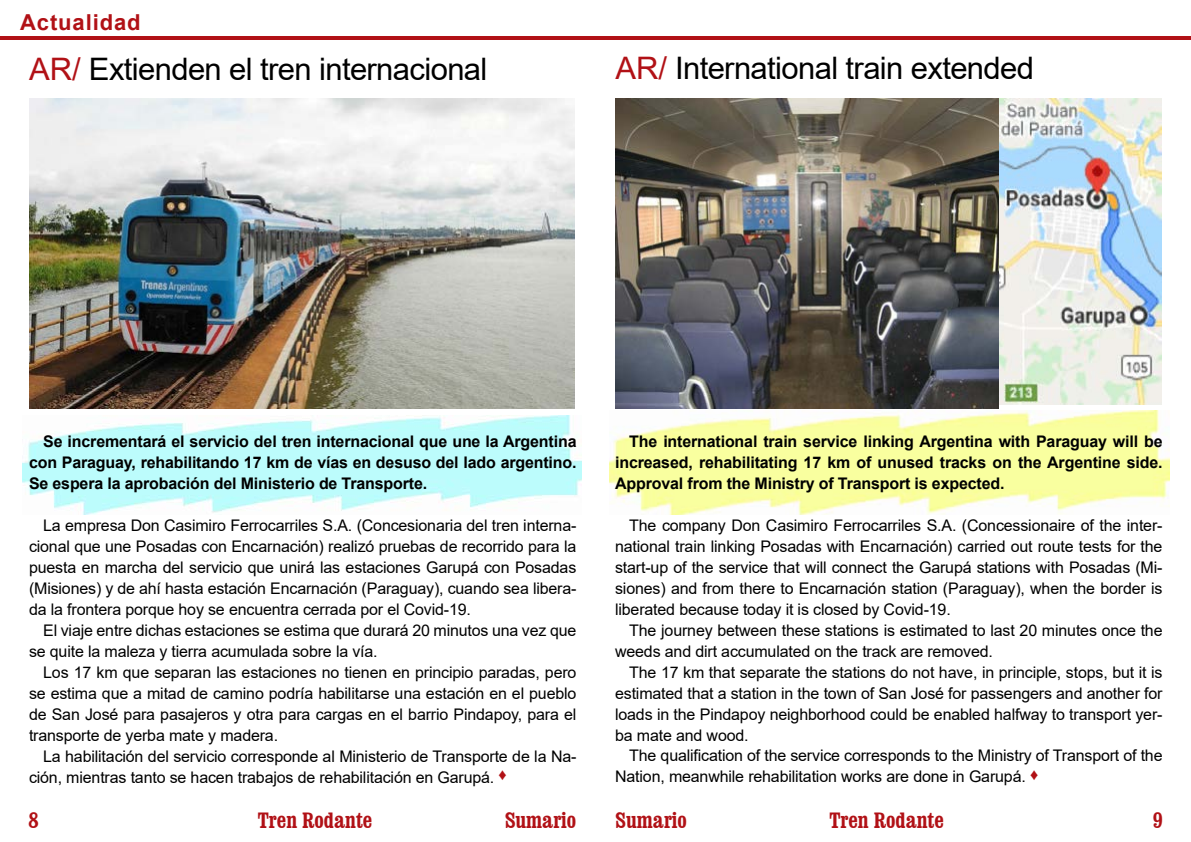
<style>
.page{position:relative;width:1191px;height:842px;background:#fff}
.page>*{position:absolute;margin:0;border:0;box-sizing:border-box;transform-origin:0 0}
.t1{font:31px "Arial";letter-spacing:-.02em;color:#000}
.t2{font:700 condensed 22px "Clarendon BT";color:#b11116}
.t3{font:700 22px "Arial";letter-spacing:.04em;color:#b11116}
.t4{font:16px/21px "Arial";letter-spacing:-.01em;color:#000;text-align:justify}
.t5{font:700 16px/21px "Arial";letter-spacing:-.01em;color:#000;text-align:justify}
.s1{color:#b11116}
</style>
<div class="page">
<hr style="left:0;top:36px;width:1191px;height:4px;background:#b11116">
<img style="left:609px;top:411px;width:560px;height:103px">
<img style="left:22px;top:415px;width:560px;height:99px">
<img style="left:29px;top:99px;width:545px;height:310px">
<img style="left:998px;top:98px;width:163px;height:306px">
<img style="left:615px;top:98px;width:383px;height:310px">
<h2 class="t3" style="left:20px;top:6px;width:122px">Actualidad</h2>
<h1 class="t1" style="left:29px;top:47px;width:460px"><span class="s1">AR/</span> Extienden el tren internacional</h1>
<h1 class="t1" style="left:615px;top:47px;width:420px"><span class="s1">AR/</span> International train extended</h1>
<p class="t5" style="left:29px;top:431px;width:549px;text-indent:14px">Se incrementará el servicio del tren internacional que une la Argentina con Paraguay, rehabilitando 17 km de vías en desuso del lado argentino.<br>Se espera la aprobación del Ministerio de Transporte.</p>
<p class="t4" style="left:29px;top:515px;width:549px;text-indent:14px">La empresa Don Casimiro Ferrocarriles S.A. (Concesionaria del tren interna&shy;cional que une Posadas con Encarnación) realizó pruebas de recorrido para la puesta en marcha del servicio que unirá las estaciones Garupá con Posadas (Misiones) y de ahí hasta estación Encarnación (Paraguay), cuando sea libera&shy;da la frontera porque hoy se encuentra cerrada por el Covid-19.</p>
<p class="t4" style="left:29px;top:620px;width:549px;text-indent:14px">El viaje entre dichas estaciones se estima que durará 20 minutos una vez que se quite la maleza y tierra acumulada sobre la vía.</p>
<p class="t4" style="left:29px;top:662px;width:549px;text-indent:14px">Los 17 km que separan las estaciones no tienen en principio paradas, pero se estima que a mitad de camino podría habilitarse una estación en el pueblo de San José para pasajeros y otra para cargas en el barrio Pindapoy, para el transporte de yerba mate y madera.</p>
<p class="t4" style="left:29px;top:746px;width:549px;text-indent:14px">La habilitación del servicio corresponde al Ministerio de Transporte de la Na&shy;ción, mientras tanto se hacen trabajos de rehabilitación en Garupá. <sup>♦</sup></p>
<p class="t5" style="left:615px;top:431px;width:549px;text-indent:14px">The international train service linking Argentina with Paraguay will be increased, rehabilitating 17 km of unused tracks on the Argentine side.<br>Approval from the Ministry of Transport is expected.</p>
<p class="t4" style="left:615px;top:514px;width:549px;text-indent:14px">The company Don Casimiro Ferrocarriles S.A. (Concessionaire of the inter&shy;national train linking Posadas with Encarnación) carried out route tests for the start-up of the service that will connect the Garupá stations with Posadas (Mi&shy;siones) and from there to Encarnación station (Paraguay), when the border is liberated because today it is closed by Covid-19.</p>
<p class="t4" style="left:615px;top:619px;width:549px;text-indent:14px">The journey between these stations is estimated to last 20 minutes once the weeds and dirt accumulated on the track are removed.</p>
<p class="t4" style="left:615px;top:661px;width:549px;text-indent:14px">The 17 km that separate the stations do not have, in principle, stops, but it is estimated that a station in the town of San José for passengers and another for loads in the Pindapoy neighborhood could be enabled halfway to transport yer&shy;ba mate and wood.</p>
<p class="t4" style="left:615px;top:745px;width:549px;text-indent:14px">The qualification of the service corresponds to the Ministry of Transport of the<br>Nation, meanwhile rehabilitation works are done in Garupá. <sup>♦</sup></p>
<h2 class="t2" style="left:29px;top:807px;width:12px">8</h2>
<h2 class="t2" style="left:258px;top:807px;width:116px">Tren Rodante</h2>
<h2 class="t2" style="left:505px;top:807px;width:73px">Sumario</h2>
<h2 class="t2" style="left:615px;top:807px;width:73px">Sumario</h2>
<h2 class="t2" style="left:829px;top:807px;width:116px">Tren Rodante</h2>
<h2 class="t2" style="left:1152px;top:807px;width:12px">9</h2>
</div>
